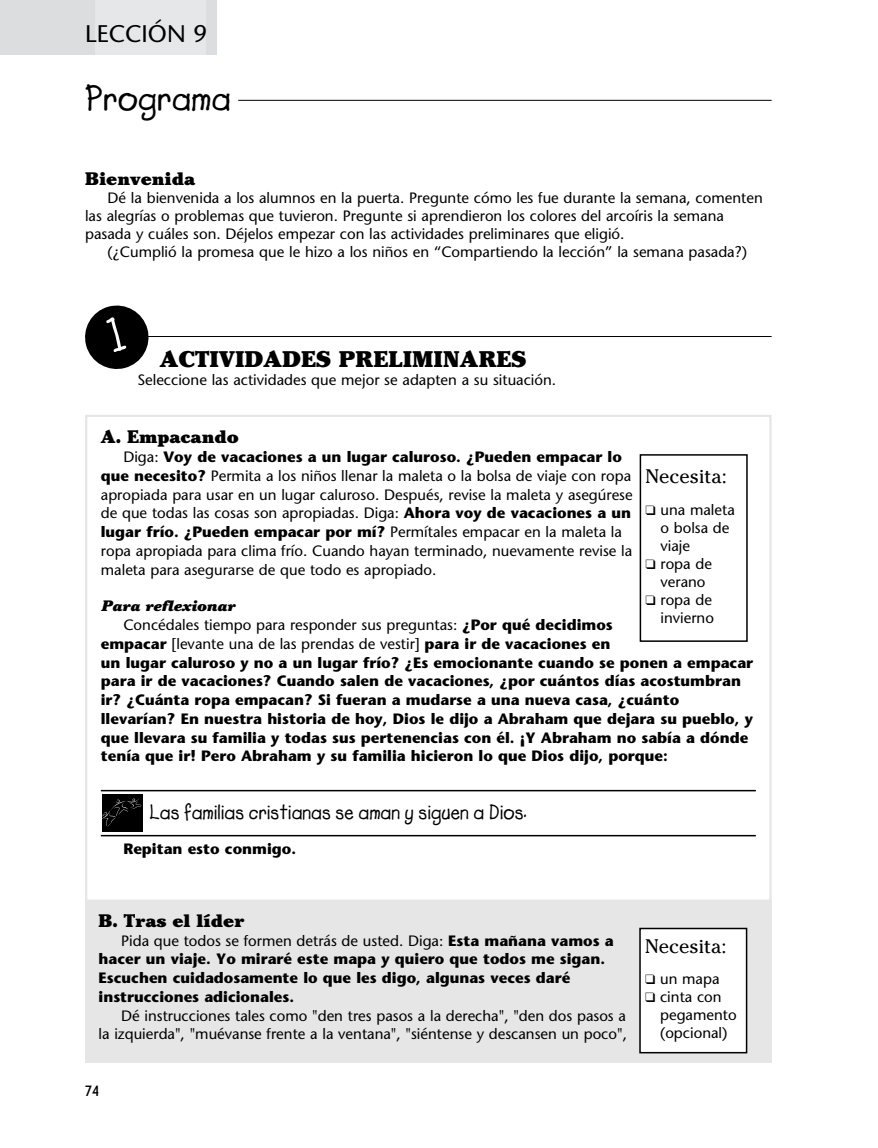
<style>
.page{position:relative;width:878px;height:1148px;background:#fff}
.page>*{position:absolute;margin:0;border:0;box-sizing:border-box;transform-origin:0 0}
.t1{font:700 36px "Lemonade";color:#000}
.t2{font:24px "Stone Sans";color:#000}
.t3{font:900 22.5px "Cheltenham";color:#000}
.t4{font:700 21px "Lemonade";color:#000;scale:.95 1}
.t5{font:19.5px "Cheltenham";color:#000}
.t6{font:900 18px "Cheltenham";color:#000}
.t7{font:15px/18px "Stone Sans";color:#000}
.t8{font:700 15px/18.8px "Stone Sans";color:#000}
.t9{font:italic 900 15px "Cheltenham";color:#000}
.t10{font:700 15px "New Garden";color:#000}
.s1{font-weight:700}
.s2{font-weight:400}
</style>
<div class="page">
<div style="left:0;top:0;width:95px;height:54px;background:#dcdddf"></div>
<div style="left:95px;top:0;width:111px;height:54px;background:#e6e7e9"></div>
<div style="left:206px;top:0;width:10px;height:54px;background:#dcdddf"></div>
<hr style="left:238px;top:100px;width:533px;height:1px;background:#000">
<hr style="left:133px;top:336px;width:638px;height:1px;background:#000">
<hr style="left:101px;top:790px;width:654px;height:1px;background:#000">
<hr style="left:101px;top:835px;width:654px;height:1px;background:#000">
<div style="left:102px;top:794px;width:40px;height:37px;background:#000"></div>
<svg style="left:102px;top:798px;width:40px;height:29px"></svg>
<div style="left:85px;top:900px;width:686px;height:162px;background:#e6e6e6"></div>
<div style="left:639px;top:454px;width:108px;height:188px;border:2px solid #000"></div>
<div style="left:640px;top:928px;width:106px;height:124px;background:#fff"></div>
<div style="left:639px;top:927px;width:108px;height:126px;border:2px solid #000"></div>
<svg style="left:85px;top:305px;width:64px;height:64px"></svg>
<h2 class="t2" style="left:85px;top:24px;width:123px">LECCIÓN 9</h2>
<h1 class="t1" style="left:85px;top:76px;width:148px">Programa</h1>
<p class="t6" style="left:85px;top:172px;width:112px">Bienvenida</p>
<p class="t7" style="left:85px;top:190px;width:679px;text-indent:22px">Dé la bienvenida a los alumnos en la puerta. Pregunte cómo les fue durante la semana, comenten las alegrías o problemas que tuvieron. Pregunte si aprendieron los colores del arcoíris la semana pasada y cuáles son. Déjelos empezar con las actividades preliminares que eligió.</p>
<p class="t7" style="left:108px;top:244px;width:641px">(¿Cumplió la promesa que le hizo a los niños en “Compartiendo la lección” la semana pasada?)</p>
<h3 class="t3" style="left:160px;top:350px;width:368px">ACTIVIDADES PRELIMINARES</h3>
<p class="t7" style="left:137px;top:372px;width:420px">Seleccione las actividades que mejor se adapten a su situación.</p>
<p class="t6" style="left:101px;top:430px;width:139px">A. Empacando</p>
<p class="t7" style="left:101px;top:449px;width:533px;line-height:18.8px;text-indent:22px">Diga: <span class="s1">Voy de vacaciones a un lugar caluroso. ¿Pueden empacar lo que necesito?</span> Permita a los niños llenar la maleta o la bolsa de viaje con ropa apropiada para usar en un lugar caluroso. Después, revise la maleta y asegúrese de que todas las cosas son apropiadas. Diga: <span class="s1">Ahora voy de vacaciones a un lugar frío. ¿Pueden empacar por mí?</span> Permítales empacar en la maleta la ropa apropiada para clima frío. Cuando hayan terminado, nuevamente revise la maleta para asegurarse de que todo es apropiado.</p>
<p class="t9" style="left:101px;top:600px;width:136px">Para reflexionar</p>
<p class="t8" style="left:101px;top:617px;width:653px;text-indent:23px"><span class="s2">Concédales tiempo para responder sus preguntas:</span> ¿Por qué decidimos<br>empacar <span class="s2">[levante una de las prendas de vestir]</span> para ir de vacaciones en<br>un lugar caluroso y no a un lugar frío? ¿Es emocionante cuando se ponen a empacar para ir de vacaciones? Cuando salen de vacaciones, ¿por cuántos días acostumbran ir? ¿Cuánta ropa empacan? Si fueran a mudarse a una nueva casa, ¿cuánto llevarían? En nuestra historia de hoy, Dios le dijo a Abraham que dejara su pueblo, y que llevara su familia y todas sus pertenencias con él. ¡Y Abraham no sabía a dónde tenía que ir! Pero Abraham y su familia hicieron lo que Dios dijo, porque:</p>
<h3 class="t4" style="left:149px;top:799px;width:399px">Las familias cristianas se aman y siguen a Dios.</h3>
<p class="t8" style="left:123px;top:841px;width:174px">Repitan esto conmigo.</p>
<h3 class="t5" style="left:645px;top:465px;width:83px">Necesita:</h3>
<p class="t7" style="left:660px;top:502px;width:76px;text-indent:-15px">❑ una maleta o bolsa de viaje</p>
<p class="t7" style="left:645px;top:556px;width:68px;text-align:center">❑ ropa de verano</p>
<p class="t7" style="left:645px;top:592px;width:70px;text-align:right">❑ ropa de invierno</p>
<p class="t6" style="left:99px;top:913px;width:147px">B. Tras el líder</p>
<p class="t8" style="left:99px;top:932px;width:516px;text-indent:22px"><span class="s2">Pida que todos se formen detrás de usted. Diga:</span> Esta mañana vamos a hacer un viaje. Yo miraré este mapa y quiero que todos me sigan.<br>Escuchen cuidadosamente lo que les digo, algunas veces daré instrucciones adicionales.</p>
<p class="t7" style="left:99px;top:1007px;width:530px;line-height:18.8px;text-align:right">Dé instrucciones tales como "den tres pasos a la derecha", "den dos pasos a<br>la izquierda", "muévanse frente a la ventana", "siéntense y descansen un poco",</p>
<p class="t10" style="left:85px;top:1082px;width:16px">74</p>
<h3 class="t5" style="left:645px;top:934px;width:83px">Necesita:</h3>
<p class="t7" style="left:645px;top:971px;width:76px">❑ un mapa</p>
<p class="t7" style="left:660px;top:989px;width:78px;text-indent:-15px">❑ cinta con pegamento (opcional)</p>
</div>
